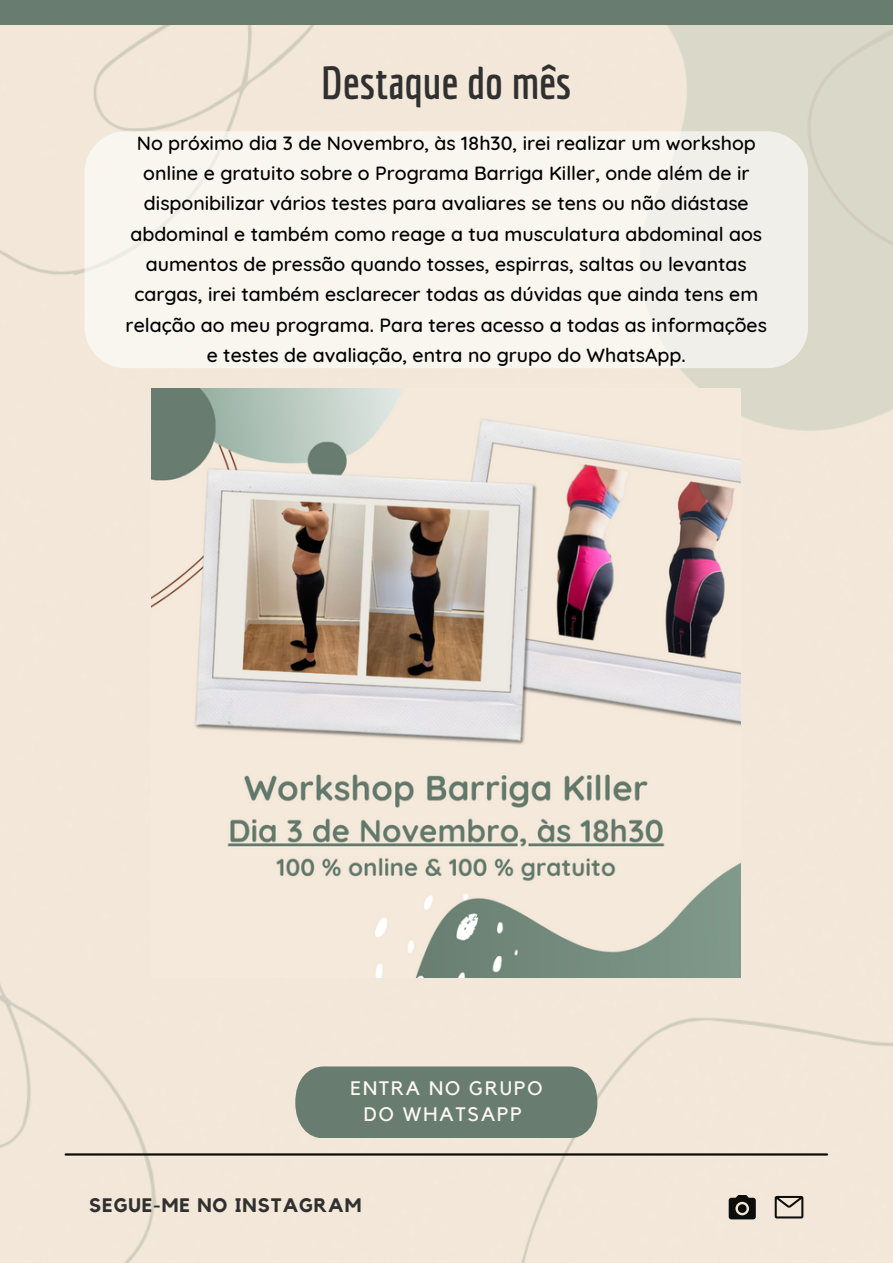
<style>
.page{position:relative;width:893px;height:1264px;background:#fff}
.page>*{position:absolute;margin:0;border:0;box-sizing:border-box;transform-origin:0 0}
.t1{font:700 45px "Economica";color:#303030}
.t2{font:500 19.5px/30.3px "Quicksand";color:#000;text-align:center}
.t3{font:19.5px/25.8px "Kollektif";letter-spacing:.1em;color:#fdf8f1;text-align:center}
.t4{font:700 19.5px "Kollektif";letter-spacing:.05em;color:#303030}
</style>
<div class="page">
<img style="left:0;top:25px;width:892px;height:1237px">
<hr style="left:66px;top:1153px;width:761px;height:2px;background:#0c0e0c">
<div style="left:295px;top:1066px;width:302px;height:72px;background:#687d70"></div>
<svg style="left:728px;top:1194px;width:27px;height:25px"></svg>
<svg style="left:774px;top:1195px;width:29px;height:23px"></svg>
<div style="left:0;top:0;width:892px;height:25px;background:#687d70"></div>
<svg style="left:84px;top:131px;width:724px;height:237px;fill:#f9f5ef"></svg>
<img style="left:151px;top:388px;width:589px;height:589px">
<p class="t1" style="left:321px;top:56px;width:252px">Destaque do mês</p>
<p class="t2" style="left:126px;top:127px;width:643px">No próximo dia 3 de Novembro, às 18h30, irei realizar um workshop online e gratuito sobre o Programa Barriga Killer, onde além de ir disponibilizar vários testes para avaliares se tens ou não diástase abdominal e também como reage a tua musculatura abdominal aos aumentos de pressão quando tosses, espirras, saltas ou levantas cargas, irei também esclarecer todas as dúvidas que ainda tens em relação ao meu programa. Para teres acesso a todas as informações e testes de avaliação, entra no grupo do WhatsApp.</p>
<p class="t3" style="left:350px;top:1076px;width:193px">ENTRA NO GRUPO<br>DO WHATSAPP</p>
<p class="t4" style="left:89px;top:1196px;width:274px">SEGUE-ME NO INSTAGRAM</p>
</div>
